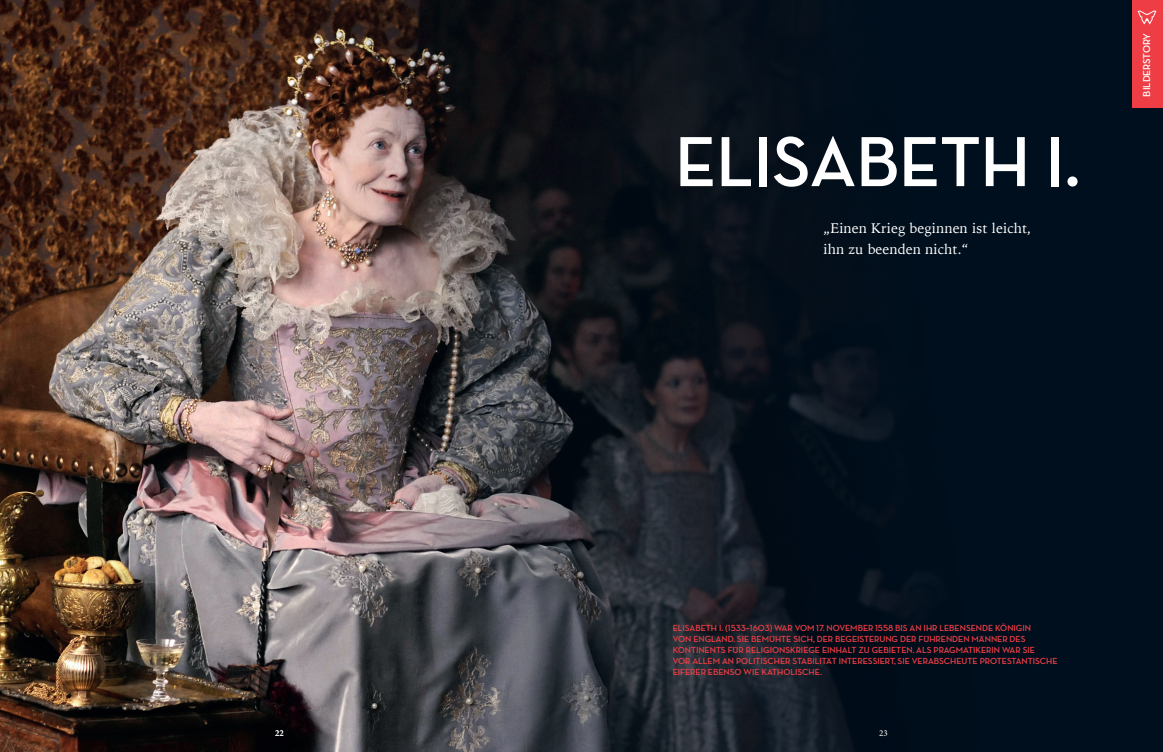
<style>
.page{position:relative;width:1163px;height:752px;background:#fff}
.page>*{position:absolute;margin:0;border:0;box-sizing:border-box;transform-origin:0 0}
.t1{font:700 72px "Neutra Disp";color:#fff}
.t2{font:14px/21px "Iowan Old Style";letter-spacing:.01em;color:#fff}
.t3{font:700 10.3px "Neutra Disp";color:#fff}
.t4{font:700 9px/10.8px "Neutra Disp";color:#ee3d45}
.t5{font:9px "Minion Pro";color:#fff}
</style>
<div class="page">
<div style="left:0;top:0;width:1162px;height:751px;background:#000f1d"></div>
<img style="left:0;top:0;width:903px;height:751px">
<div style="left:1132px;top:0;width:30px;height:107px;background:#ee3d45"></div>
<svg style="left:1137px;top:10px;width:19px;height:15px"></svg>
<h1 class="t1" style="left:675px;top:125px;width:406px">ELISABETH I.</h1>
<h2 class="t2" style="left:823px;top:219px;width:209px">„Einen Krieg beginnen ist leicht, ihn zu beenden nicht.“</h2>
<p class="t3" style="left:1141px;top:96px;width:65px;rotate:-90deg">BILDERSTORY</p>
<p class="t4" style="left:672px;top:622px;width:386px">ELISABETH I. (1533–1603) WAR VOM 17. NOVEMBER 1558 BIS AN IHR LEBENSENDE KÖNIGIN<br>VON ENGLAND. SIE BEMÜHTE SICH, DER BEGEISTERUNG DER FÜHRENDEN MÄNNER DES KONTINENTS FÜR RELIGIONSKRIEGE EINHALT ZU GEBIETEN. ALS PRAGMATIKERIN WAR SIE<br>VOR ALLEM AN POLITISCHER STABILITÄT INTERESSIERT, SIE VERABSCHEUTE PROTESTANTISCHE EIFERER EBENSO WIE KATHOLISCHE.</p>
<p class="t5" style="left:275px;top:727px;width:10px">22</p>
<p class="t5" style="left:879px;top:727px;width:10px">23</p>
</div>
